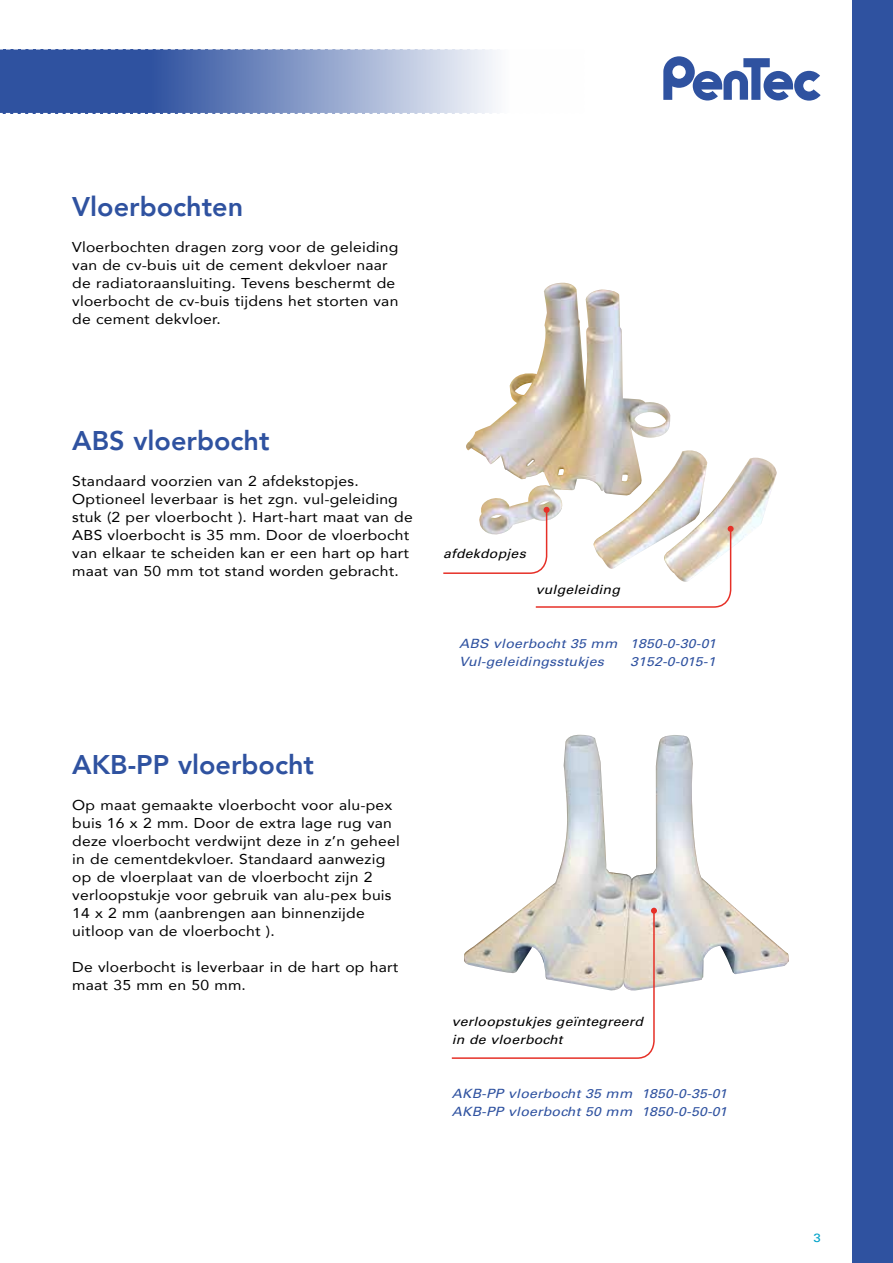
<style>
.page{position:relative;width:893px;height:1263px;background:#fff}
.page>*{position:absolute;margin:0;border:0;box-sizing:border-box;transform-origin:0 0}
.t1{font:800 27px "Avenir";color:#2f52a0}
.t2{font:14.25px/18px "Avenir";letter-spacing:.015em;color:#000;scale:1.1 1}
.t3{font:italic 12.75px/18px "Univers";letter-spacing:.015em;color:#2f52a0;scale:1.1 1}
.t4{font:italic 12.75px/18px "Univers";letter-spacing:.015em;color:#000;scale:1.1 1}
.t5{font:12px "Univers";color:#00a3c9;scale:1.1 1}
</style>
<div class="page">
<div style="left:853px;top:0;width:40px;height:1263px;background:#2f52a0"></div>
<svg style="left:663px;top:56px;width:158px;height:45px"></svg>
<svg style="left:0;top:49px;width:495px;height:65px;background:#758cc0"></svg>
<img style="left:523px;top:735px;width:266px;height:252px">
<img style="left:466px;top:283px;width:284px;height:263px">
<svg style="left:443px;top:507px;width:291px;height:101px"></svg>
<svg style="left:451px;top:908px;width:206px;height:151px"></svg>
<h1 class="t1" style="left:72px;top:186px;width:172px">Vloerbochten</h1>
<p class="t2" style="left:72px;top:238px;width:298px">Vloerbochten dragen zorg voor de geleiding van de cv-buis uit de cement dekvloer naar de radiatoraansluiting. Tevens beschermt de vloerbocht de cv-buis tijdens het storten van de cement dekvloer.</p>
<h1 class="t1" style="left:72px;top:420px;width:199px">ABS vloerbocht</h1>
<p class="t2" style="left:72px;top:472px;width:311px">Standaard voorzien van 2 afdekstopjes.<br>Optioneel leverbaar is het zgn. vul-geleiding stuk (2 per vloerbocht ). Hart-hart maat van de ABS vloerbocht is 35 mm. Door de vloerbocht van elkaar te scheiden kan er een hart op hart maat van 50 mm tot stand worden gebracht.</p>
<p class="t4" style="left:443px;top:545px;width:76px">afdekdopjes</p>
<p class="t4" style="left:536px;top:581px;width:78px">vulgeleiding</p>
<p class="t3" style="left:459px;top:635px;width:235px">ABS vloerbocht 35 mm 1850-0-30-01<br>Vul-geleidingsstukjes</p>
<p class="t3" style="left:630px;top:653px;width:79px">3152-0-015-1</p>
<h1 class="t1" style="left:72px;top:744px;width:243px">AKB-PP vloerbocht</h1>
<p class="t2" style="left:72px;top:796px;width:299px">Op maat gemaakte vloerbocht voor alu-pex buis 16 x 2 mm. Door de extra lage rug van deze vloerbocht verdwijnt deze in z’n geheel in de cementdekvloer. Standaard aanwezig op de vloerplaat van de vloerbocht zijn 2 verloopstukje voor gebruik van alu-pex buis 14 x 2 mm (aanbrengen aan binnenzijde uitloop van de vloerbocht ).</p>
<p class="t2" style="left:72px;top:958px;width:298px">De vloerbocht is leverbaar in de hart op hart maat 35 mm en 50 mm.</p>
<p class="t4" style="left:452px;top:1013px;width:175px">verloopstukjes geïntegreerd in de vloerbocht</p>
<p class="t3" style="left:452px;top:1085px;width:252px">AKB-PP vloerbocht 35 mm 1850-0-35-01<br>AKB-PP vloerbocht 50 mm 1850-0-50-01</p>
<p class="t5" style="left:813px;top:1231px;width:8px">3</p>
</div>
